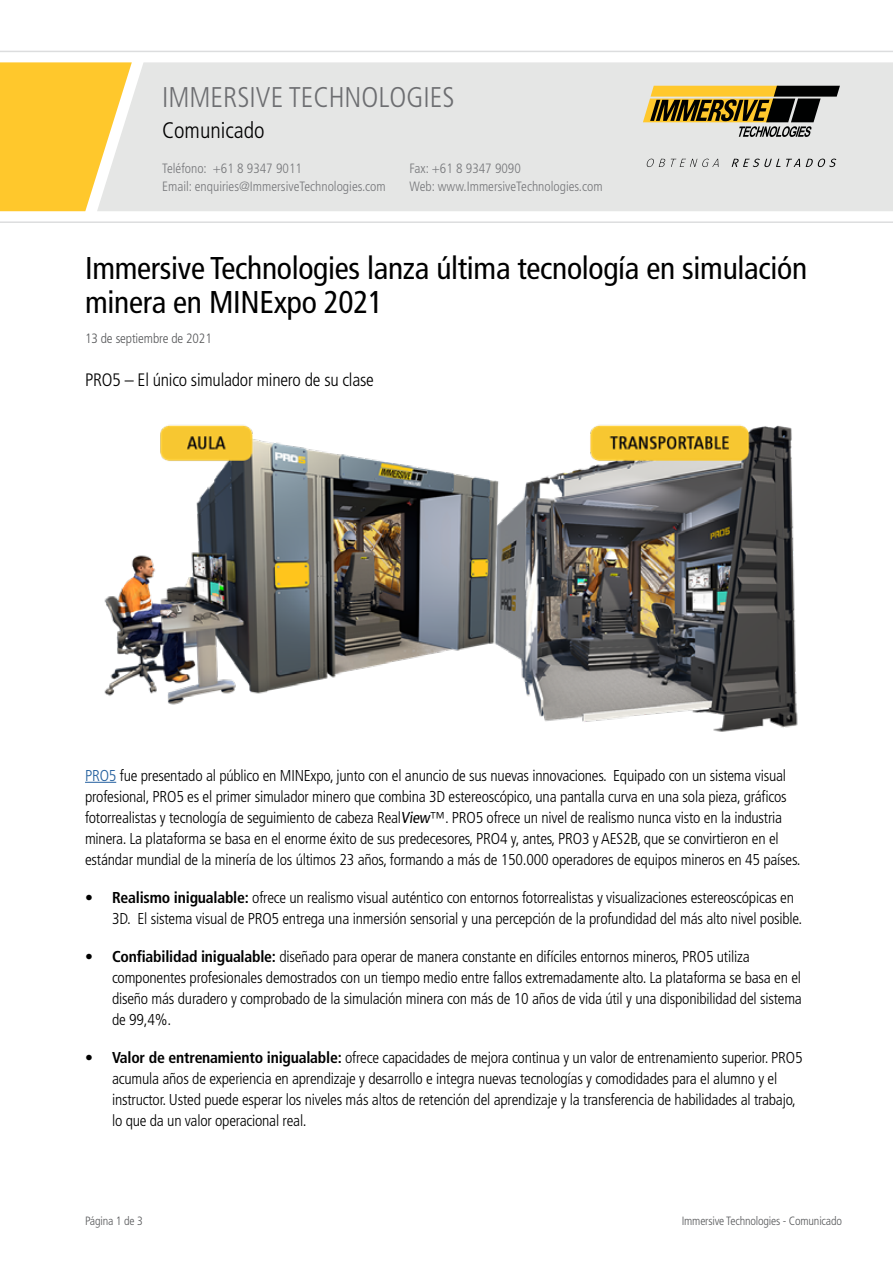
<style>
.page{position:relative;width:893px;height:1263px;background:#fff}
.page>*{position:absolute;margin:0;border:0;box-sizing:border-box;transform-origin:0 0}
.t1{font:condensed 31.5px/34.5px "Frutiger LT Std";letter-spacing:-.01em;color:#000}
.t2{font:300 condensed 28.5px "Frutiger LT Std";color:#6d6e71}
.t3{font:300 condensed 22.5px "Frutiger LT Std";color:#000}
.t4{font:300 condensed 18px "Frutiger LT Std";letter-spacing:-.015em;color:#000}
.t5{font:300 condensed 15.75px/21px "Frutiger LT Std";letter-spacing:-.015em;color:#000}
.t6{font:300 condensed 13.5px "Frutiger LT Std";color:#77787b}
.t7{font:300 condensed 13.5px "Frutiger LT Std";letter-spacing:-.01em;color:#58595b}
.t8{font:300 condensed 12px "Frutiger LT Std";letter-spacing:-.015em;color:#58595b}
.s1{color:#215e9e}
.s2{font-weight:400}
.s3{font-weight:700}
</style>
<div class="page">
<div style="left:0;top:62px;width:97px;height:149px;background:#ffc82c"></div>
<div style="left:97px;top:62px;width:796px;height:149px;background:#e5e6e5"></div>
<hr style="left:0;top:51px;width:893px;height:1px;background:#dcddde">
<hr style="left:0;top:221px;width:893px;height:2px;background:#dcddde">
<svg style="left:643px;top:86px;width:197px;height:51px;background:#998b60"></svg>
<svg style="left:646px;top:159px;width:19px;height:8px"></svg>
<svg style="left:671px;top:159px;width:47px;height:8px"></svg>
<svg style="left:732px;top:159px;width:68px;height:8px"></svg>
<svg style="left:806px;top:159px;width:30px;height:8px"></svg>
<hr style="left:85px;top:782px;width:31px;height:1px;background:#215e9e">
<img style="left:104px;top:425px;width:694px;height:307px">
<h2 class="t2" style="left:162px;top:81px;width:294px">IMMERSIVE TECHNOLOGIES</h2>
<h3 class="t3" style="left:162px;top:118px;width:104px">Comunicado</h3>
<p class="t6" style="left:162px;top:161px;width:141px">Teléfono: +61 8 9347 9011</p>
<p class="t6" style="left:410px;top:161px;width:113px">Fax: +61 8 9347 9090</p>
<p class="t6" style="left:162px;top:179px;width:225px">Email: enquiries@ImmersiveTechnologies.com</p>
<p class="t6" style="left:410px;top:179px;width:194px">Web: www.ImmersiveTechnologies.com</p>
<h3 class="t3" style="left:162px;top:118px;width:121px">Media Release</h3>
<p class="t6" style="left:162px;top:161px;width:131px">Phone: +61 8 9347 9016</p>
<h1 class="t1" style="left:85px;top:251px;width:724px">Immersive Technologies lanza última tecnología en simulación minera en MINExpo 2021</h1>
<p class="t7" style="left:85px;top:331px;width:128px">13 de septiembre de 2021</p>
<p class="t4" style="left:85px;top:369px;width:290px">PRO5 – El único simulador minero de su clase</p>
<p class="t5" style="left:85px;top:765px;width:717px"><span class="s1">PRO5</span> fue presentado al público en MINExpo, junto con el anuncio de sus nuevas innovaciones. Equipado con un sistema visual profesional, PRO5 es el primer simulador minero que combina 3D estereoscópico, una pantalla curva en una sola pieza, gráficos fotorrealistas y tecnología de seguimiento de cabeza Real<span class="s2">View</span>™. PRO5 ofrece un nivel de realismo nunca visto en la industria minera. La plataforma se basa en el enorme éxito de sus predecesores, PRO4 y, antes, PRO3 y AES2B, que se convirtieron en el estándar mundial de la minería de los últimos 23 años, formando a más de 150.000 operadores de equipos mineros en 45 países.</p>
<p class="t5" style="left:112px;top:887px;width:692px;text-indent:-27px"><span class="s3">• Realismo inigualable:</span> ofrece un realismo visual auténtico con entornos fotorrealistas y visualizaciones estereoscópicas en<br>3D. El sistema visual de PRO5 entrega una inmersión sensorial y una percepción de la profundidad del más alto nivel posible.</p>
<p class="t5" style="left:112px;top:946px;width:691px;text-indent:-27px"><span class="s3">• Confiabilidad inigualable:</span> diseñado para operar de manera constante en difíciles entornos mineros, PRO5 utiliza componentes profesionales demostrados con un tiempo medio entre fallos extremadamente alto. La plataforma se basa en el diseño más duradero y comprobado de la simulación minera con más de 10 años de vida útil y una disponibilidad del sistema de 99,4%.</p>
<p class="t5" style="left:112px;top:1047px;width:692px;text-indent:-27px"><span class="s3">• Valor de entrenamiento inigualable:</span> ofrece capacidades de mejora continua y un valor de entrenamiento superior. PRO5 acumula años de experiencia en aprendizaje y desarrollo e integra nuevas tecnologías y comodidades para el alumno y el instructor. Usted puede esperar los niveles más altos de retención del aprendizaje y la transferencia de habilidades al trabajo, lo que da un valor operacional real.</p>
<p class="t8" style="left:85px;top:1214px;width:59px">Página 1 de 3</p>
<p class="t8" style="left:682px;top:1214px;width:162px">Immersive Technologies - Comunicado</p>
</div>
